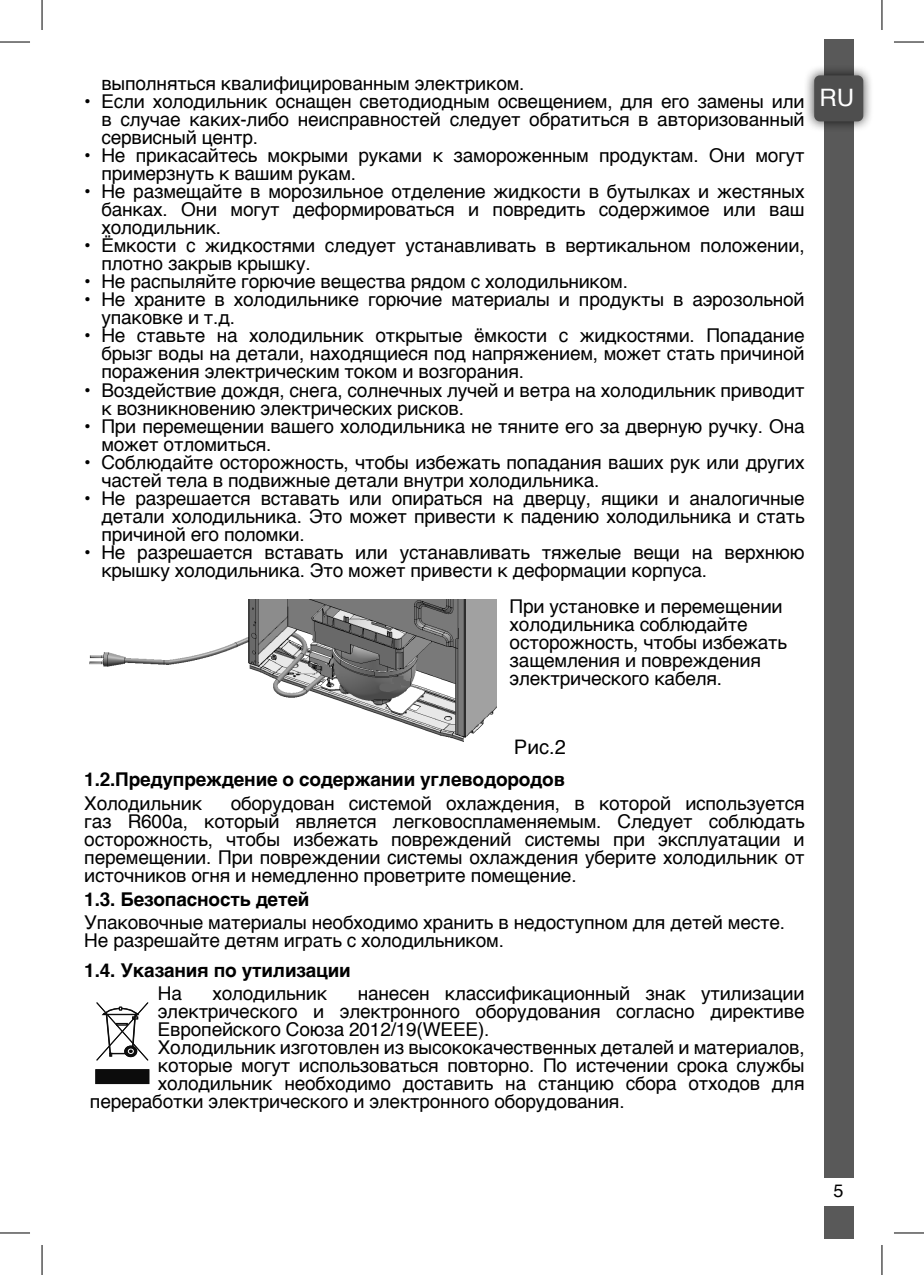
<style>
.page{position:relative;width:924px;height:1275px;background:#fff}
.page>*{position:absolute;margin:0;border:0;box-sizing:border-box;transform-origin:0 0}
.t1{font:24px "Helvetica";color:#fff}
.Normal_Yazi{font:20px "Helvetica";color:#000}
.t2{font:19px/18px "Helvetica";letter-spacing:-.01em;color:#000}
.t3{font:700 19px "Helvetica";letter-spacing:-.01em;color:#000}
.t4{font:18px "Helvetica";color:#000}
</style>
<div class="page">
<div style="left:823px;top:39px;width:30px;height:1138px;background:#595959"></div>
<div style="left:823px;top:1205px;width:30px;height:33px;background:#595959"></div>
<div style="left:802px;top:64px;width:72px;height:68px;background:#000;opacity:.75"></div>
<div style="left:813px;top:75px;width:49px;height:46px;background:#4e4e4e;border-radius:6px"></div>
<img style="left:89px;top:599px;width:407px;height:143px">
<div style="left:96px;top:1069px;width:53px;height:14px;background:#0c0c0c"></div>
<div style="left:95px;top:1069px;width:54px;height:15px;border:1px solid #0c0c0c"></div>
<svg style="left:96px;top:1002px;width:53px;height:59px"></svg>
<hr style="left:0;top:42px;width:30px;height:1px;background:#000">
<hr style="left:893px;top:42px;width:30px;height:1px;background:#000">
<hr style="left:0;top:1232px;width:30px;height:1px;background:#000">
<hr style="left:893px;top:1232px;width:30px;height:1px;background:#000">
<hr style="left:42px;top:0;width:1px;height:30px;background:#000">
<hr style="left:42px;top:1245px;width:1px;height:30px;background:#000">
<hr style="left:881px;top:0;width:1px;height:30px;background:#000">
<hr style="left:881px;top:1245px;width:1px;height:30px;background:#000">
<p class="t2" style="left:101px;top:75px;width:424px">выполняться квалифицированным электриком.</p>
<p class="t2" style="left:101px;top:93px;width:704px;text-align:justify;text-indent:-17px">• Если холодильник оснащен светодиодным освещением, для его замены или в случае каких-либо неисправностей следует обратиться в авторизованный сервисный центр.</p>
<p class="t2" style="left:101px;top:147px;width:704px;text-indent:-17px">• Не прикасайтесь мокрыми руками к замороженным продуктам. Они могут примерзнуть к вашим рукам.</p>
<p class="t2" style="left:101px;top:183px;width:704px;text-align:justify;text-indent:-17px">• Не размещайте в морозильное отделение жидкости в бутылках и жестяных банках. Они могут деформироваться и повредить содержимое или ваш холодильник.</p>
<p class="t2" style="left:101px;top:237px;width:704px;text-indent:-17px">• Ёмкости с жидкостями следует устанавливать в вертикальном положении, плотно закрыв крышку.</p>
<p class="t2" style="left:84px;top:273px;width:545px">• Не распыляйте горючие вещества рядом с холодильником.</p>
<p class="t2" style="left:101px;top:291px;width:704px;text-indent:-17px">• Не храните в холодильнике горючие материалы и продукты в аэрозольной упаковке и т.д.</p>
<p class="t2" style="left:101px;top:327px;width:704px;text-align:justify;text-indent:-17px">• Не ставьте на холодильник открытые ёмкости с жидкостями. Попадание брызг воды на детали, находящиеся под напряжением, может стать причиной поражения электрическим током и возгорания.</p>
<p class="t2" style="left:101px;top:381px;width:704px;text-indent:-17px">• Воздействие дождя, снега, солнечных лучей и ветра на холодильник приводит к возникновению электрических рисков.</p>
<p class="t2" style="left:101px;top:417px;width:704px;text-indent:-17px">• При перемещении вашего холодильника не тяните его за дверную ручку. Она может отломиться.</p>
<p class="t2" style="left:101px;top:453px;width:704px;text-indent:-17px">• Соблюдайте осторожность, чтобы избежать попадания ваших рук или других частей тела в подвижные детали внутри холодильника.</p>
<p class="t2" style="left:101px;top:489px;width:704px;text-align:justify;text-indent:-17px">• Не разрешается вставать или опираться на дверцу, ящики и аналогичные детали холодильника. Это может привести к падению холодильника и стать причиной его поломки.</p>
<p class="t2" style="left:101px;top:543px;width:704px;text-indent:-17px">• Не разрешается вставать или устанавливать тяжелые вещи на верхнюю крышку холодильника. Это может привести к деформации корпуса.</p>
<p class="t2" style="left:509px;top:598px;width:279px">При установке и перемещении холодильника соблюдайте осторожность, чтобы избежать защемления и повреждения электрического кабеля.</p>
<p class="t1" style="left:819px;top:79px;width:36px">RU</p>
<p class="Normal_Yazi" style="left:514px;top:731px;width:53px">Рис.2</p>
<p class="t3" style="left:84px;top:764px;width:482px">1.2.Предупреждение о содержании углеводородов</p>
<p class="t2" style="left:84px;top:795px;width:119px">Холодильник</p>
<p class="t2" style="left:84px;top:795px;width:721px;text-align:justify;text-indent:146px">оборудован системой охлаждения, в которой используется газ R600a, который является легковоспламеняемым. Следует соблюдать осторожность, чтобы избежать повреждений системы при эксплуатации и перемещении. При повреждении системы охлаждения уберите холодильник от источников огня и немедленно проветрите помещение.</p>
<p class="t3" style="left:84px;top:883px;width:226px">1.3. Безопасность детей</p>
<p class="t2" style="left:84px;top:914px;width:702px">Упаковочные материалы необходимо хранить в недоступном для детей месте.</p>
<p class="t2" style="left:84px;top:932px;width:421px">Не разрешайте детям играть с холодильником.</p>
<p class="t3" style="left:84px;top:954px;width:268px">1.4. Указания по утилизации</p>
<p class="t2" style="left:158px;top:985px;width:26px">На</p>
<p class="t2" style="left:212px;top:985px;width:116px">холодильник</p>
<p class="t2" style="left:158px;top:985px;width:648px;text-align:justify;text-indent:200px">нанесен классификационный знак утилизации электрического и электронного оборудования согласно директиве Европейского Союза 2012/19(WEEE).</p>
<p class="t2" style="left:158px;top:1039px;width:648px">Холодильник изготовлен из высококачественных деталей и материалов,</p>
<p class="t2" style="left:158px;top:1057px;width:648px">которые могут использоваться повторно. По истечении срока службы</p>
<p class="t2" style="left:158px;top:1075px;width:648px">холодильник необходимо доставить на станцию сбора отходов для</p>
<p class="t2" style="left:90px;top:1093px;width:536px">переработки электрического и электронного оборудования.</p>
<p class="t4" style="left:833px;top:1177px;width:12px">5</p>
</div>
